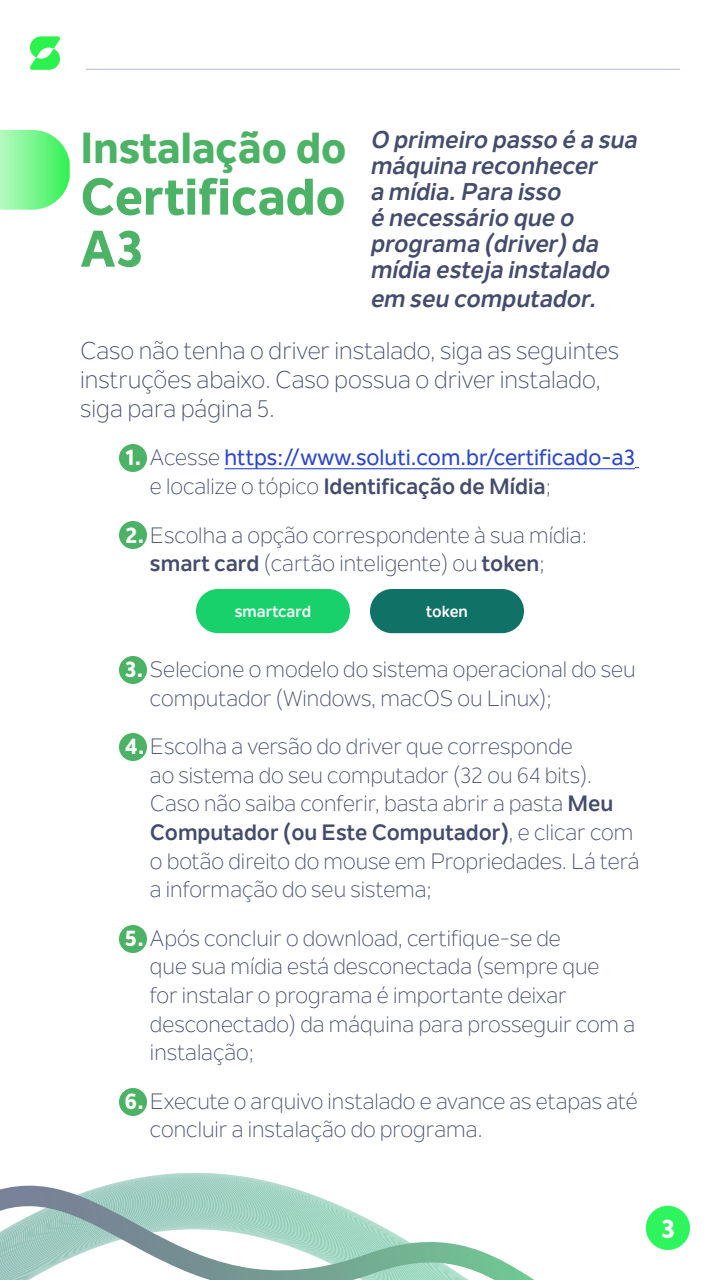
<style>
.page{position:relative;width:720px;height:1280px;background:#fff}
.page>*{position:absolute;margin:0;border:0;box-sizing:border-box;transform-origin:0 0}
.t1{font:800 51px/52px "Nolan Next";color:#4cb265}
.t2{font:800 43px "Nolan Next";color:#4cb265}
.t3{font:800 26.1px "Nolan Next";color:#fff}
.t4{font:italic 700 24px/26px "Nolan Next";color:#444c6d}
.t5{font:24px/28.8px "Nolan Next";color:#444c6d}
.t6{font:22px/28.6px "Nolan Next";color:#444c6d}
.t7{font:500 22px/28.6px "Nolan Next";color:#2a46cb}
.t8{font:700 16px "Nolan Next";color:#fff}
.s1{font-weight:800;color:#fff}
.s2{font-weight:400;color:#444c6d}
.s3{font-weight:700;color:#444c6d}
.s4{font-weight:700}
</style>
<div class="page">
<svg style="left:30px;top:36px;width:30px;height:34px"></svg>
<svg style="left:0;top:1088px;width:690px;height:192px"></svg>
<hr style="left:86px;top:69px;width:594px;height:1px;background:#b2bbd0">
<div style="left:119px;top:1088px;width:28px;height:28px;background:#4cb265;border-radius:50%"></div>
<div style="left:119px;top:444px;width:28px;height:28px;background:#4cb265;border-radius:50%"></div>
<div style="left:119px;top:521px;width:28px;height:28px;background:#4cb265;border-radius:50%"></div>
<div style="left:119px;top:656px;width:28px;height:28px;background:#4cb265;border-radius:50%"></div>
<div style="left:119px;top:733px;width:28px;height:28px;background:#4cb265;border-radius:50%"></div>
<div style="left:119px;top:925px;width:28px;height:28px;background:#4cb265;border-radius:50%"></div>
<img style="left:0;top:130px;width:70px;height:80px">
<hr style="left:224px;top:468px;width:411px;height:1px;background:#2a46cb">
<div style="left:196px;top:589px;width:154px;height:44px;background:#19d16a;border-radius:22px"></div>
<div style="left:370px;top:589px;width:154px;height:44px;background:#107266;border-radius:22px"></div>
<p class="t4" style="left:370px;top:126px;width:274px">O primeiro passo é a sua máquina reconhecer<br>a mídia.Para isso<br>é necessário que o programa (driver)da mídia esteja instalado</p>
<p class="t4" style="left:370px;top:285px;width:232px">em seu computador.</p>
<p class="t5" style="left:80px;top:336px;width:541px">Caso não tenha o driver instalado, siga as seguintes instruções abaixo. Caso possua o driver instalado, siga para página 5.</p>
<p class="t7" style="left:150px;top:443px;width:486px;text-indent:-25px"><span class="s1">1.</span> <span class="s2">Acesse</span> https://www.soluti.com.br/certificado-a3 <span class="s2">e localize o tópico</span> <span class="s3">Identificação de Mídia</span><span class="s2">;</span></p>
<p class="t6" style="left:150px;top:521px;width:439px;text-indent:-25px"><span class="s1">2.</span> Escolha a opção correspondente à sua mídia: <span class="s4">smart card</span> (cartão inteligente) ou <span class="s4">token</span>;</p>
<h2 class="t2" style="left:80px;top:121px;width:268px">Instalação do</h2>
<h1 class="t1" style="left:80px;top:170px;width:267px">Certificado<br>A3</h1>
<p class="t8" style="left:235px;top:602px;width:78px">smartcard</p>
<p class="t8" style="left:426px;top:602px;width:43px">token</p>
<p class="t6" style="left:150px;top:655px;width:487px;text-indent:-25px"><span class="s1">3.</span> Selecione o modelo do sistema operacional do seu computador (Windows, macOS ou Linux);</p>
<p class="t6" style="left:150px;top:732px;width:491px;text-indent:-25px"><span class="s1">4.</span> Escolha a versão do driver que corresponde<br>ao sistema do seu computador (32 ou 64 bits).<br>Caso não saiba conferir, basta abrir a pasta <span class="s4">Meu Computador (ou Este Computador)</span>, e clicar com o botão direito do mouse em Propriedades. Lá terá a informação do seu sistema;</p>
<p class="t6" style="left:150px;top:924px;width:487px;text-indent:-25px"><span class="s1">5.</span> Após concluir o download, certifique-se de<br>que sua mídia está desconectada (sempre que<br>for instalar o programa é importante deixar desconectado) da máquina para prosseguir com a instalação;</p>
<p class="t6" style="left:150px;top:1087px;width:490px;text-indent:-25px"><span class="s1">6.</span> Execute o arquivo instalado e avance as etapas até concluir a instalação do programa.</p>
<p class="t3" style="left:661px;top:1212px;width:15px">3</p>
</div>
